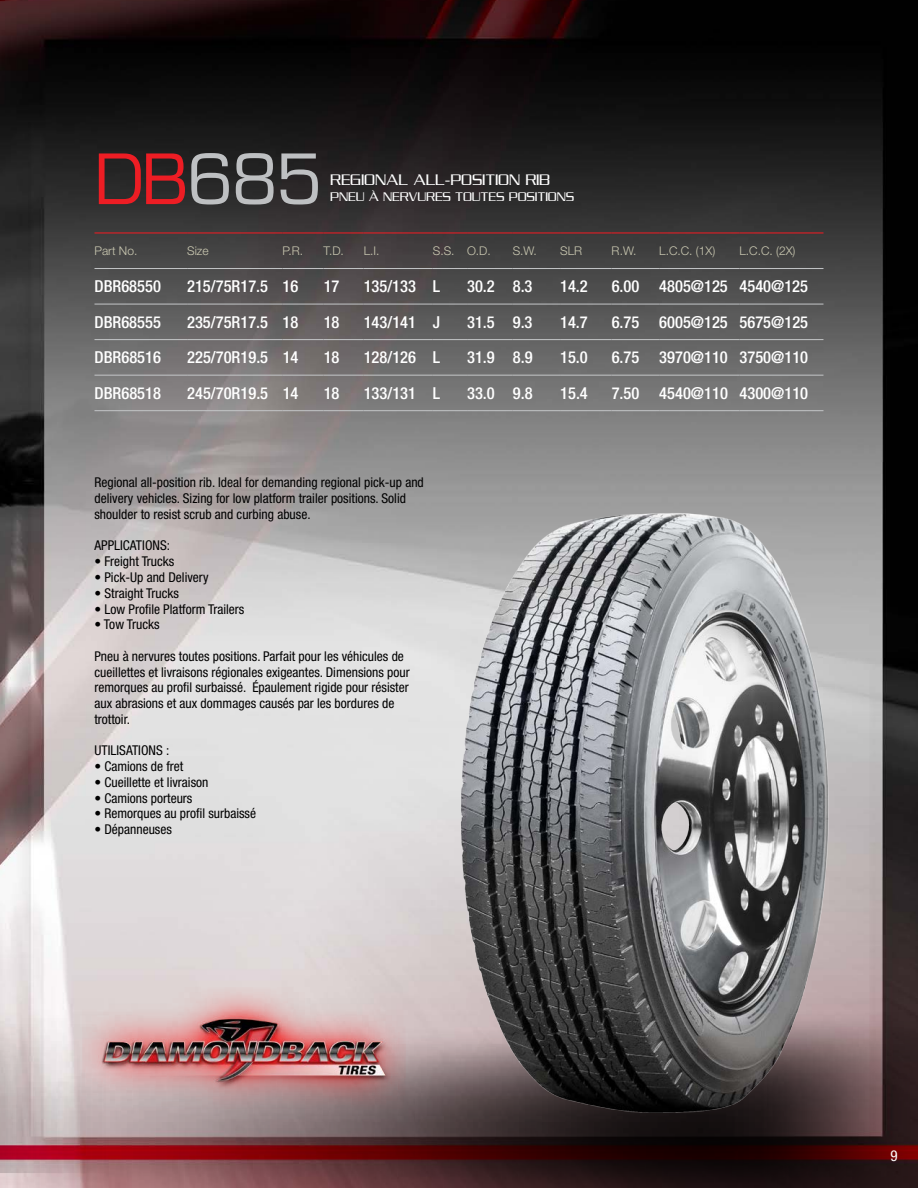
<style>
.page{position:relative;width:918px;height:1188px;background:#fff}
.page>*{position:absolute;margin:0;border:0;box-sizing:border-box;transform-origin:0 0}
.t1{font:500 67.5px "Eurostile";letter-spacing:-.03em;color:#bec0c2}
.t2{font:500 condensed 16.5px "Helvetica Neue LT Std";color:#fff}
.t3{font:16.5px "Serpentine ICG Light";letter-spacing:-.01em;color:#fff}
.t4{font:condensed 15px "Helvetica Neue LT Std";color:#fff}
.t5{font:condensed 13.5px/15.8px "Helvetica Neue LT Std";color:#000}
.t6{font:13.5px "Serpentine ICG Light";letter-spacing:-.01em;color:#fff}
.t7{font:300 12px "Helvetica Neue LT Std";color:#cbc9b2}
.s1{color:#ed1d24}
</style>
<div class="page">
<img style="left:0;top:0;width:918px;height:920px">
<img style="left:0;top:920px;width:918px;height:268px">
<img style="left:82px;top:988px;width:307px;height:120px">
<hr style="left:94px;top:232px;width:93px;height:1px;background:#ed1d24">
<hr style="left:187px;top:232px;width:96px;height:1px;background:#ed1d24">
<hr style="left:283px;top:232px;width:41px;height:1px;background:#ed1d24">
<hr style="left:324px;top:232px;width:40px;height:1px;background:#ed1d24">
<hr style="left:364px;top:232px;width:69px;height:1px;background:#ed1d24">
<hr style="left:433px;top:232px;width:34px;height:1px;background:#ed1d24">
<hr style="left:467px;top:232px;width:46px;height:1px;background:#ed1d24">
<hr style="left:513px;top:232px;width:47px;height:1px;background:#ed1d24">
<hr style="left:560px;top:232px;width:52px;height:1px;background:#ed1d24">
<hr style="left:612px;top:232px;width:47px;height:1px;background:#ed1d24">
<hr style="left:659px;top:232px;width:80px;height:1px;background:#ed1d24">
<hr style="left:739px;top:232px;width:84px;height:1px;background:#ed1d24">
<hr style="left:94px;top:268px;width:93px;height:1px;background:#c4c6c8">
<hr style="left:187px;top:268px;width:96px;height:1px;background:#c4c6c8">
<hr style="left:283px;top:268px;width:41px;height:1px;background:#c4c6c8">
<hr style="left:324px;top:268px;width:40px;height:1px;background:#c4c6c8">
<hr style="left:364px;top:268px;width:69px;height:1px;background:#c4c6c8">
<hr style="left:433px;top:268px;width:34px;height:1px;background:#c4c6c8">
<hr style="left:467px;top:268px;width:46px;height:1px;background:#c4c6c8">
<hr style="left:513px;top:268px;width:47px;height:1px;background:#c4c6c8">
<hr style="left:560px;top:268px;width:52px;height:1px;background:#c4c6c8">
<hr style="left:612px;top:268px;width:47px;height:1px;background:#c4c6c8">
<hr style="left:659px;top:268px;width:80px;height:1px;background:#c4c6c8">
<hr style="left:739px;top:268px;width:84px;height:1px;background:#c4c6c8">
<hr style="left:94px;top:304px;width:93px;height:1px;background:#c4c6c8">
<hr style="left:187px;top:304px;width:96px;height:1px;background:#c4c6c8">
<hr style="left:283px;top:304px;width:41px;height:1px;background:#c4c6c8">
<hr style="left:324px;top:304px;width:40px;height:1px;background:#c4c6c8">
<hr style="left:364px;top:304px;width:69px;height:1px;background:#c4c6c8">
<hr style="left:433px;top:304px;width:34px;height:1px;background:#c4c6c8">
<hr style="left:467px;top:304px;width:46px;height:1px;background:#c4c6c8">
<hr style="left:513px;top:304px;width:47px;height:1px;background:#c4c6c8">
<hr style="left:560px;top:304px;width:52px;height:1px;background:#c4c6c8">
<hr style="left:612px;top:304px;width:47px;height:1px;background:#c4c6c8">
<hr style="left:659px;top:304px;width:80px;height:1px;background:#c4c6c8">
<hr style="left:739px;top:304px;width:84px;height:1px;background:#c4c6c8">
<hr style="left:94px;top:339px;width:93px;height:1px;background:#c4c6c8">
<hr style="left:187px;top:339px;width:96px;height:1px;background:#c4c6c8">
<hr style="left:283px;top:339px;width:41px;height:1px;background:#c4c6c8">
<hr style="left:324px;top:339px;width:40px;height:1px;background:#c4c6c8">
<hr style="left:364px;top:339px;width:69px;height:1px;background:#c4c6c8">
<hr style="left:433px;top:339px;width:34px;height:1px;background:#c4c6c8">
<hr style="left:467px;top:339px;width:46px;height:1px;background:#c4c6c8">
<hr style="left:513px;top:339px;width:47px;height:1px;background:#c4c6c8">
<hr style="left:560px;top:339px;width:52px;height:1px;background:#c4c6c8">
<hr style="left:612px;top:339px;width:47px;height:1px;background:#c4c6c8">
<hr style="left:659px;top:339px;width:80px;height:1px;background:#c4c6c8">
<hr style="left:739px;top:339px;width:84px;height:1px;background:#c4c6c8">
<hr style="left:94px;top:375px;width:93px;height:1px;background:#c4c6c8">
<hr style="left:187px;top:375px;width:96px;height:1px;background:#c4c6c8">
<hr style="left:283px;top:375px;width:41px;height:1px;background:#c4c6c8">
<hr style="left:324px;top:375px;width:40px;height:1px;background:#c4c6c8">
<hr style="left:364px;top:375px;width:69px;height:1px;background:#c4c6c8">
<hr style="left:433px;top:375px;width:34px;height:1px;background:#c4c6c8">
<hr style="left:467px;top:375px;width:46px;height:1px;background:#c4c6c8">
<hr style="left:513px;top:375px;width:47px;height:1px;background:#c4c6c8">
<hr style="left:560px;top:375px;width:52px;height:1px;background:#c4c6c8">
<hr style="left:612px;top:375px;width:47px;height:1px;background:#c4c6c8">
<hr style="left:659px;top:375px;width:80px;height:1px;background:#c4c6c8">
<hr style="left:739px;top:375px;width:84px;height:1px;background:#c4c6c8">
<hr style="left:94px;top:410px;width:93px;height:1px;background:#c4c6c8">
<hr style="left:187px;top:410px;width:96px;height:1px;background:#c4c6c8">
<hr style="left:283px;top:410px;width:41px;height:1px;background:#c4c6c8">
<hr style="left:324px;top:410px;width:40px;height:1px;background:#c4c6c8">
<hr style="left:364px;top:410px;width:69px;height:1px;background:#c4c6c8">
<hr style="left:433px;top:410px;width:34px;height:1px;background:#c4c6c8">
<hr style="left:467px;top:410px;width:46px;height:1px;background:#c4c6c8">
<hr style="left:513px;top:410px;width:47px;height:1px;background:#c4c6c8">
<hr style="left:560px;top:410px;width:52px;height:1px;background:#c4c6c8">
<hr style="left:612px;top:410px;width:47px;height:1px;background:#c4c6c8">
<hr style="left:659px;top:410px;width:80px;height:1px;background:#c4c6c8">
<hr style="left:739px;top:410px;width:84px;height:1px;background:#c4c6c8">
<img style="left:389px;top:485px;width:515px;height:636px">
<h1 class="t1" style="left:94px;top:139px;width:230px"><span class="s1">DB</span>685</h1>
<p class="t3" style="left:330px;top:170px;width:221px">REGIONAL ALL-POSITION RIB</p>
<p class="t6" style="left:330px;top:189px;width:246px">PNEU À NERVURES TOUTES POSITIONS</p>
<p class="t7" style="left:94px;top:243px;width:44px">Part No.</p>
<p class="t7" style="left:187px;top:243px;width:23px">Size</p>
<p class="t7" style="left:283px;top:243px;width:22px">P.R.</p>
<p class="t7" style="left:324px;top:243px;width:22px">T.D.</p>
<p class="t7" style="left:364px;top:243px;width:17px">L.I.</p>
<p class="t7" style="left:433px;top:243px;width:60px">S.S. O.D.</p>
<p class="t7" style="left:513px;top:243px;width:26px">S.W.</p>
<p class="t7" style="left:560px;top:243px;width:24px">SLR</p>
<p class="t7" style="left:612px;top:243px;width:26px">R.W.</p>
<p class="t7" style="left:659px;top:243px;width:58px">L.C.C. (1X)</p>
<p class="t7" style="left:740px;top:243px;width:58px">L.C.C. (2X)</p>
<p class="t2" style="left:94px;top:277px;width:68px">DBR68550</p>
<p class="t2" style="left:187px;top:277px;width:113px">215/75R17.5 16</p>
<p class="t2" style="left:324px;top:277px;width:17px">17</p>
<p class="t2" style="left:364px;top:277px;width:78px">135/133 L</p>
<p class="t2" style="left:467px;top:277px;width:67px">30.2 8.3</p>
<p class="t2" style="left:560px;top:277px;width:29px">14.2</p>
<p class="t2" style="left:612px;top:277px;width:198px">6.00 4805@125 4540@125</p>
<p class="t2" style="left:95px;top:312px;width:68px">DBR68555</p>
<p class="t2" style="left:187px;top:312px;width:113px">235/75R17.5 18</p>
<p class="t2" style="left:324px;top:312px;width:17px">18</p>
<p class="t2" style="left:364px;top:312px;width:78px">143/141 J</p>
<p class="t2" style="left:467px;top:312px;width:67px">31.5 9.3</p>
<p class="t2" style="left:560px;top:312px;width:29px">14.7</p>
<p class="t2" style="left:612px;top:312px;width:198px">6.75 6005@125 5675@125</p>
<p class="t2" style="left:95px;top:348px;width:68px">DBR68516</p>
<p class="t2" style="left:187px;top:348px;width:113px">225/70R19.5 14</p>
<p class="t2" style="left:324px;top:348px;width:17px">18</p>
<p class="t2" style="left:364px;top:348px;width:78px">128/126 L</p>
<p class="t2" style="left:467px;top:348px;width:67px">31.9 8.9</p>
<p class="t2" style="left:560px;top:348px;width:29px">15.0</p>
<p class="t2" style="left:612px;top:348px;width:198px">6.75 3970@110 3750@110</p>
<p class="t2" style="left:95px;top:383px;width:68px">DBR68518</p>
<p class="t2" style="left:187px;top:383px;width:113px">245/70R19.5 14</p>
<p class="t2" style="left:324px;top:383px;width:17px">18</p>
<p class="t2" style="left:364px;top:383px;width:78px">133/131 L</p>
<p class="t2" style="left:467px;top:383px;width:67px">33.0 9.8</p>
<p class="t2" style="left:560px;top:383px;width:29px">15.4</p>
<p class="t2" style="left:612px;top:383px;width:198px">7.50 4540@110 4300@110</p>
<p class="t5" style="left:94px;top:475px;width:331px">Regional all-position rib. Ideal for demanding regional pick-up and delivery vehicles. Sizing for low platform trailer positions. Solid shoulder to resist scrub and curbing abuse.</p>
<p class="t5" style="left:94px;top:538px;width:77px">APPLICATIONS:</p>
<p class="t5" style="left:94px;top:554px;width:81px">• Freight Trucks</p>
<p class="t5" style="left:94px;top:569px;width:116px">• Pick-Up and Delivery</p>
<p class="t5" style="left:94px;top:585px;width:86px">• Straight Trucks</p>
<p class="t5" style="left:94px;top:601px;width:151px">• Low Profile Platform Trailers</p>
<p class="t5" style="left:94px;top:617px;width:67px">• Tow Trucks</p>
<p class="t5" style="left:94px;top:648px;width:317px">Pneu à nervures toutes positions. Parfait pour les véhicules de cueillettes et livraisons régionales exigeantes. Dimensions pour remorques au profil surbaissé. Épaulement rigide pour résister aux abrasions et aux dommages causés par les bordures de trottoir.</p>
<p class="t5" style="left:94px;top:743px;width:76px">UTILISATIONS :</p>
<p class="t5" style="left:94px;top:758px;width:90px">• Camions de fret</p>
<p class="t5" style="left:94px;top:774px;width:115px">• Cueillette et livraison</p>
<p class="t5" style="left:94px;top:790px;width:99px">• Camions porteurs</p>
<p class="t5" style="left:94px;top:806px;width:163px">• Remorques au profil surbaissé</p>
<p class="t5" style="left:94px;top:821px;width:79px">• Dépanneuses</p>
<p class="t4" style="left:891px;top:1147px;width:9px">9</p>
</div>
